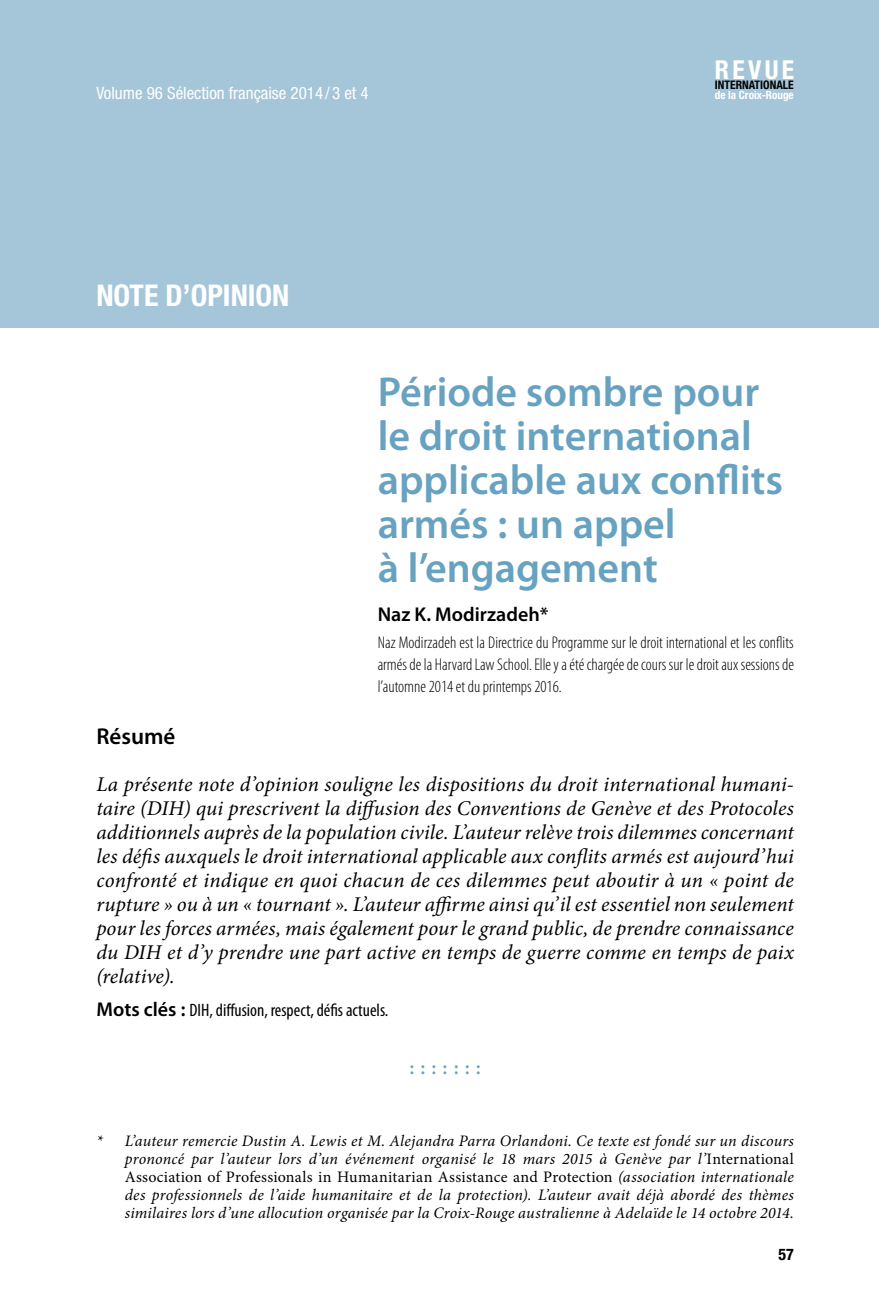
<style>
.page{position:relative;width:879px;height:1304px;background:#fff}
.page>*{position:absolute;margin:0;border:0;box-sizing:border-box;transform-origin:0 0}
.Titre_article{font:600 42px/44px "Myriad Pro";color:#67a2c0}
.Chapitre{font:700 condensed 30px "Helvetica Neue";color:#fff}
.t1{font:700 condensed 26.2px "Helvetica Neue";letter-spacing:.13em;color:#fff}
.Head1{font:600 23px "Myriad Pro";color:#000}
.Intro{font:italic 21px/24px "Minion Pro";letter-spacing:.005em;color:#000;text-align:justify}
.t2{font:600 21px "Minion Pro";color:#67a2c0}
.Auteur_article{font:600 20px "Myriad Pro";color:#000}
.Motcle{font:condensed 18px "Myriad Pro";color:#000}
.Exergue{font:300 condensed 17px/22px "Myriad Pro";color:#000;text-align:justify}
.t3{font:condensed 17px "Helvetica Neue LT Std";color:#fff}
.notes{font:italic 16px/18px "Minion Pro";letter-spacing:.01em;color:#000;text-align:justify}
.t4{font:700 condensed 16px "Helvetica Neue";color:#000}
.t5{font:700 condensed 11.8px "Helvetica Neue";color:#000}
.t6{font:700 condensed 11.4px "Helvetica Neue";color:#fff}
.s1{font-weight:600;font-stretch:normal;font-size:20px}
.s2{font-style:normal}
</style>
<div class="page">
<div style="left:0;top:0;width:879px;height:328px;background:#a5c6d9"></div>
<p class="t3" style="left:96px;top:83px;width:274px">Volume 96 Sélection française 2014 / 3 et 4</p>
<p class="t1" style="left:715px;top:54px;width:81px">REVUE</p>
<p class="t5" style="left:715px;top:78px;width:80px">INTERNATIONALE</p>
<p class="t6" style="left:715px;top:88px;width:80px">de la Croix-Rouge</p>
<p class="Chapitre" style="left:96px;top:277px;width:195px">NOTE D’OPINION</p>
<p class="Titre_article" style="left:378px;top:369px;width:407px">Période sombre pour le droit international applicable aux conflits armés : un appel<br>à l’engagement</p>
<p class="Auteur_article" style="left:378px;top:601px;width:172px">Naz K. Modirzadeh*</p>
<p class="Exergue" style="left:378px;top:632px;width:418px">Naz Modirzadeh est la Directrice du Programme sur le droit international et les conflits armés de la Harvard Law School. Elle y a été chargée de cours sur le droit aux sessions de l’automne 2014 et du printemps 2016.</p>
<p class="Head1" style="left:96px;top:722px;width:81px">Résumé</p>
<p class="Intro" style="left:96px;top:772px;width:699px">La présente note d’opinion souligne les dispositions du droit international humani&shy;taire (DIH) qui prescrivent la diffusion des Conventions de Genève et des Protocoles additionnels auprès de la population civile. L’auteur relève trois dilemmes concernant les défis auxquels le droit international applicable aux conflits armés est aujourd’hui confronté et indique en quoi chacun de ces dilemmes peut aboutir à un « point de rupture » ou à un « tournant ». L’auteur affirme ainsi qu’il est essentiel non seulement pour les forces armées, mais également pour le grand public, de prendre connaissance du DIH et d’y prendre une part active en temps de guerre comme en temps de paix (relative).</p>
<p class="Motcle" style="left:96px;top:1000px;width:293px"><span class="s1">Mots clés :</span> DIH, diffusion, respect, défis actuels.</p>
<p class="t2" style="left:409px;top:1053px;width:73px">:::::::</p>
<p class="notes" style="left:125px;top:1132px;width:671px;text-indent:-28px">* L’auteur remercie Dustin A. Lewis et M. Alejandra Parra Orlandoni. Ce texte est fondé sur un discours prononcé par l’auteur lors d’un événement organisé le 18 mars 2015 à Genève par l’<span class="s2">International Association of Professionals in Humanitarian Assistance and Protection</span> (association internationale des professionnels de l’aide humanitaire et de la protection). L’auteur avait déjà abordé des thèmes similaires lors d’une allocution organisée par la Croix-Rouge australienne à Adelaïde le 14 octobre 2014.</p>
<p class="t4" style="left:778px;top:1244px;width:17px">57</p>
</div>
